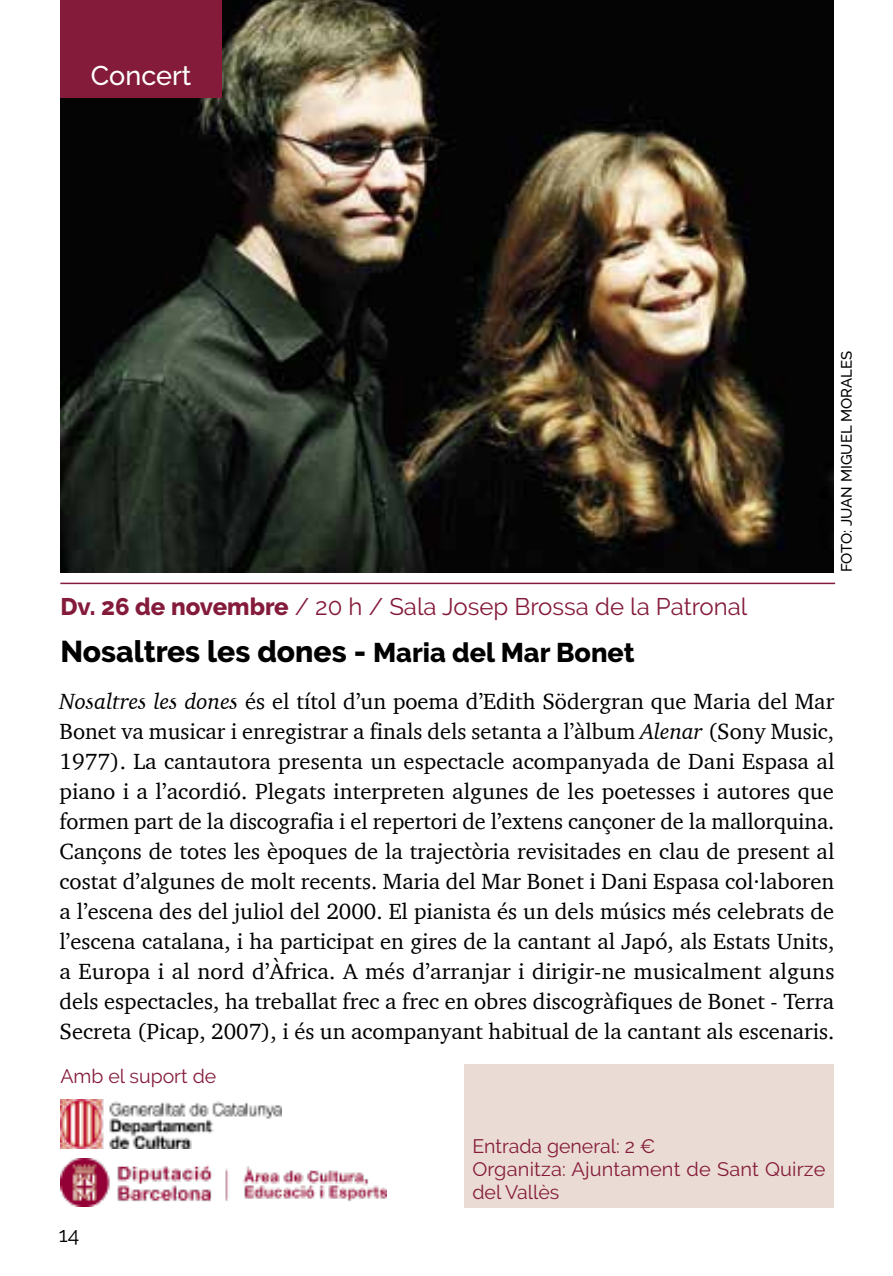
<style>
.page{position:relative;width:893px;height:1276px;background:#fff}
.page>*{position:absolute;margin:0;border:0;box-sizing:border-box;transform-origin:0 0}
.t1{font:800 30px "Raleway";color:#000}
.t2{font:500 27px "Raleway";color:#fff}
.t3{font:24px "Raleway";color:#851b3a}
.t4{font:22.5px/30px "Charter";color:#000;text-align:justify}
.t5{font:21px "Raleway";color:#000}
.t6{font:19.5px/23.4px "Raleway";color:#851b3a}
.t7{font:500 15px "Raleway";color:#000}
.s1{font-weight:800}
.s2{font-size:27px}
.s3{font-style:italic}
</style>
<div class="page">
<img style="left:60px;top:0;width:774px;height:572px">
<hr style="left:60px;top:582px;width:775px;height:2px;background:#851b3a">
<div style="left:60px;top:0;width:162px;height:98px;background:#851b3a"></div>
<div style="left:464px;top:1064px;width:370px;height:144px;background:#eadbd4"></div>
<img style="left:60px;top:1158px;width:327px;height:48px">
<img style="left:60px;top:1099px;width:221px;height:49px">
<p class="t2" style="left:91px;top:60px;width:102px">Concert</p>
<p class="t7" style="left:838px;top:572px;width:223px;rotate:-90deg">FOTO: JUAN MIGUEL MORALES</p>
<p class="t3" style="left:60px;top:592px;width:689px"><span class="s1">Dv. 26 de novembre</span> / 20 h / Sala Josep Brossa de la Patronal</p>
<h1 class="t1" style="left:60px;top:634px;width:576px">Nosaltres les dones - <span class="s2">Maria del Mar Bonet</span></h1>
<p class="t4" style="left:60px;top:685px;width:776px"><span class="s3">Nosaltres les dones</span> és el títol d’un poema d’Edith Södergran que Maria del Mar Bonet va musicar i enregistrar a finals dels setanta a l’àlbum <span class="s3">Alenar</span> (Sony Music, 1977). La cantautora presenta un espectacle acompanyada de Dani Espasa al piano i a l’acordió. Plegats interpreten algunes de les poetesses i autores que formen part de la discografia i el repertori de l’extens cançoner de la mallorquina.<br>Cançons de totes les èpoques de la trajectòria revisitades en clau de present al costat d’algunes de molt recents. Maria del Mar Bonet i Dani Espasa col·laboren a l’escena des del juliol del 2000. El pianista és un dels músics més celebrats de l’escena catalana, i ha participat en gires de la cantant al Japó, als Estats Units, a Europa i al nord d’Àfrica. A més d’arranjar i dirigir-ne musicalment alguns dels espectacles, ha treballat frec a frec en obres discogràfiques de Bonet - Terra Secreta (Picap, 2007), i és un acompanyant habitual de la cantant als escenaris.</p>
<p class="t6" style="left:60px;top:1064px;width:157px">Amb el suport de</p>
<p class="t5" style="left:59px;top:1222px;width:22px">14</p>
<p class="t6" style="left:472px;top:1134px;width:354px">Entrada general: 2 €<br>Organitza: Ajuntament de Sant Quirze del Vallès</p>
</div>
